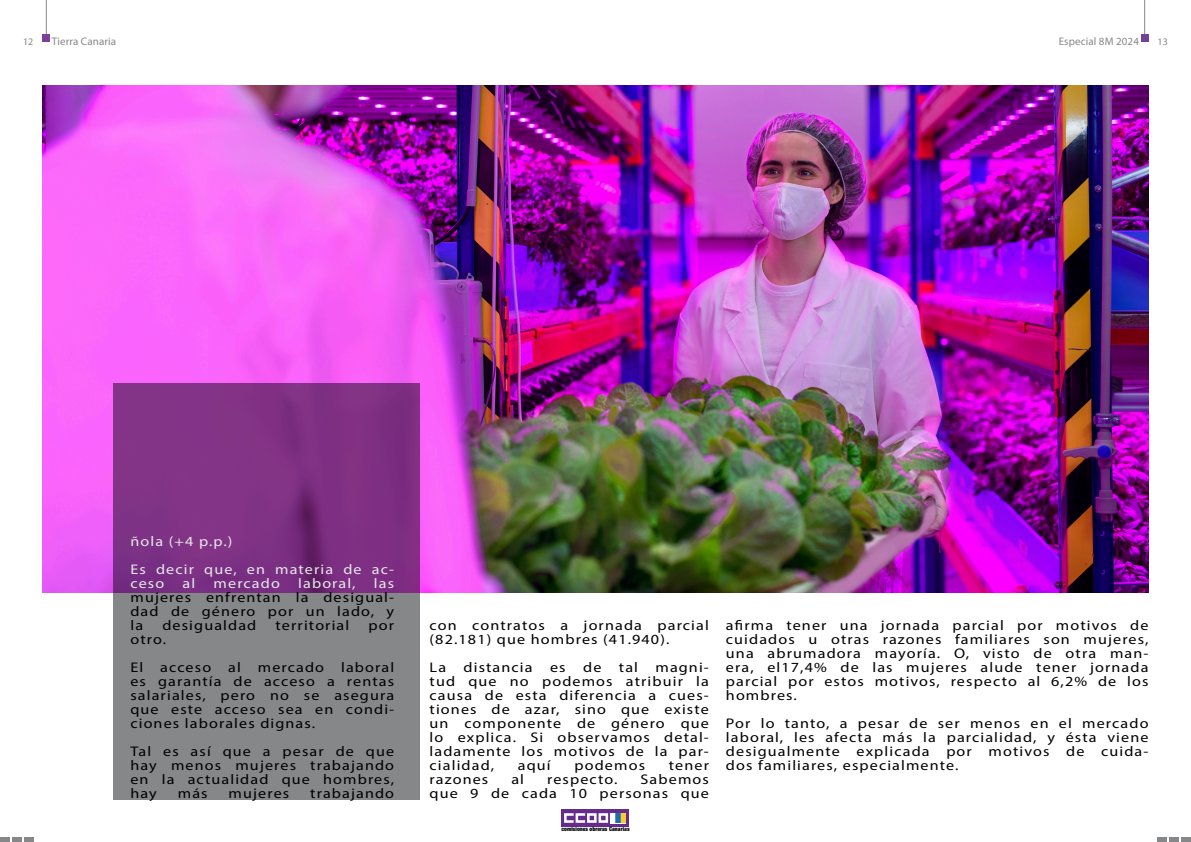
<style>
.page{position:relative;width:1191px;height:842px;background:#fff}
.page>*{position:absolute;margin:0;border:0;box-sizing:border-box;transform-origin:0 0}
.body_text__white{font:14px/14px "Myriad Pro";letter-spacing:.07em;color:#000;text-align:justify;scale:1.15 1}
.body_text__white-2{font:14px/14px "Myriad Pro";letter-spacing:.07em;color:#e5e7e8;scale:1.15 1}
.t1{font:11px "Myriad Pro";letter-spacing:.01em;color:#868789}
.t2{font:10px "Myriad Pro";color:#868789}
.t3{font:900 condensed 5.9px "Helvetica Neue LT Std";color:#000}
.s1{color:#e5e7e8}
</style>
<div class="page">
<div style="left:561px;top:809px;width:67px;height:18px;background:#652c8c"></div>
<svg style="left:564px;top:813px;width:44px;height:10px"></svg>
<img style="left:610px;top:813px;width:15px;height:10px">
<img style="left:43px;top:85px;width:1105px;height:507px">
<div style="left:1141px;top:34px;width:7px;height:7px;background:#71429a"></div>
<div style="left:43px;top:34px;width:7px;height:7px;background:#7d3f98"></div>
<hr style="left:1144px;top:0;width:1px;height:34px;background:#868789">
<hr style="left:46px;top:0;width:1px;height:34px;background:#868789">
<hr style="left:1181px;top:838px;width:10px;height:4px;background:#868789">
<hr style="left:0;top:838px;width:10px;height:4px;background:#868789">
<hr style="left:1169px;top:838px;width:10px;height:4px;background:#868789">
<hr style="left:12px;top:838px;width:10px;height:4px;background:#868789">
<svg style="left:1157px;top:838px;width:9px;height:4px"></svg>
<hr style="left:24px;top:838px;width:10px;height:4px;background:#868789">
<svg style="left:113px;top:383px;width:307px;height:416px;background:#825b85"></svg>
<p class="t2" style="left:23px;top:35px;width:12px">12</p>
<p class="t1" style="left:52px;top:35px;width:66px">Tierra Canaria</p>
<p class="t1" style="left:1058px;top:35px;width:82px">Especial 8M 2024</p>
<p class="t2" style="left:1157px;top:35px;width:12px">13</p>
<p class="body_text__white-2" style="left:130px;top:534px;width:90px">ñola (+4 p.p.)</p>
<p class="body_text__white-2" style="left:130px;top:562px;width:231px">Es decir que, en materia de ac&shy;ceso</p>
<p class="body_text__white" style="left:130px;top:576px;width:231px;text-indent:243px"><span class="s1">las </span>mujeres enfrentan la desigual&shy;dad de género por un lado, y la</p>
<p class="body_text__white-2" style="left:183px;top:576px;width:13px">al</p>
<p class="body_text__white-2" style="left:214px;top:576px;width:59px">mercado</p>
<p class="body_text__white-2" style="left:298px;top:576px;width:51px">laboral,</p>
<p class="body_text__white" style="left:162px;top:618px;width:83px">desigualdad</p>
<p class="body_text__white" style="left:276px;top:618px;width:66px">territorial</p>
<p class="body_text__white" style="left:368px;top:618px;width:24px">por</p>
<p class="body_text__white" style="left:130px;top:632px;width:32px">otro.</p>
<p class="body_text__white" style="left:130px;top:660px;width:231px">El acceso al mercado laboral es garantía de acceso a rentas salariales, pero no se asegura que este acceso sea en condi&shy;ciones laborales dignas.</p>
<p class="body_text__white" style="left:130px;top:744px;width:231px">Tal es así que a pesar de que hay menos mujeres trabajando en la actualidad que hombres, hay</p>
<p class="body_text__white" style="left:178px;top:786px;width:27px">más</p>
<p class="body_text__white" style="left:229px;top:786px;width:54px">mujeres</p>
<p class="body_text__white" style="left:310px;top:786px;width:74px">trabajando</p>
<p class="body_text__white" style="left:429px;top:618px;width:244px">con contratos a jornada parcial (82.181) que hombres (41.940).</p>
<p class="body_text__white" style="left:429px;top:660px;width:244px">La distancia es de tal magni&shy;tud que no podemos atribuir la causa de esta diferencia a cues&shy;tiones de azar, sino que existe un componente de género que lo explica. Si observamos detal&shy;ladamente los motivos de la par&shy;cialidad,</p>
<p class="body_text__white" style="left:518px;top:758px;width:30px">aquí</p>
<p class="body_text__white" style="left:574px;top:758px;width:63px">podemos</p>
<p class="body_text__white" style="left:669px;top:758px;width:36px">tener</p>
<p class="body_text__white" style="left:429px;top:772px;width:244px;text-align:right">Sabemos<br>que 9 de cada 10 personas que</p>
<p class="body_text__white" style="left:429px;top:772px;width:53px">razones</p>
<p class="body_text__white" style="left:511px;top:772px;width:13px">al</p>
<p class="body_text__white" style="left:547px;top:772px;width:63px">respecto.</p>
<p class="t3" style="left:561px;top:826px;width:70px">comisiones obreras Canarias</p>
<p class="body_text__white" style="left:726px;top:618px;width:369px">afirma tener una jornada parcial por motivos de cuidados u otras razones familiares son mujeres, una abrumadora mayoría. O, visto de otra man&shy;era, el17,4% de las mujeres alude tener jornada parcial por estos motivos, respecto al 6,2% de los hombres.</p>
<p class="body_text__white" style="left:726px;top:716px;width:369px">Por lo tanto, a pesar de ser menos en el mercado laboral, les afecta más la parcialidad, y ésta viene desigualmente explicada por motivos de cuida&shy;dos familiares, especialmente.</p>
</div>
